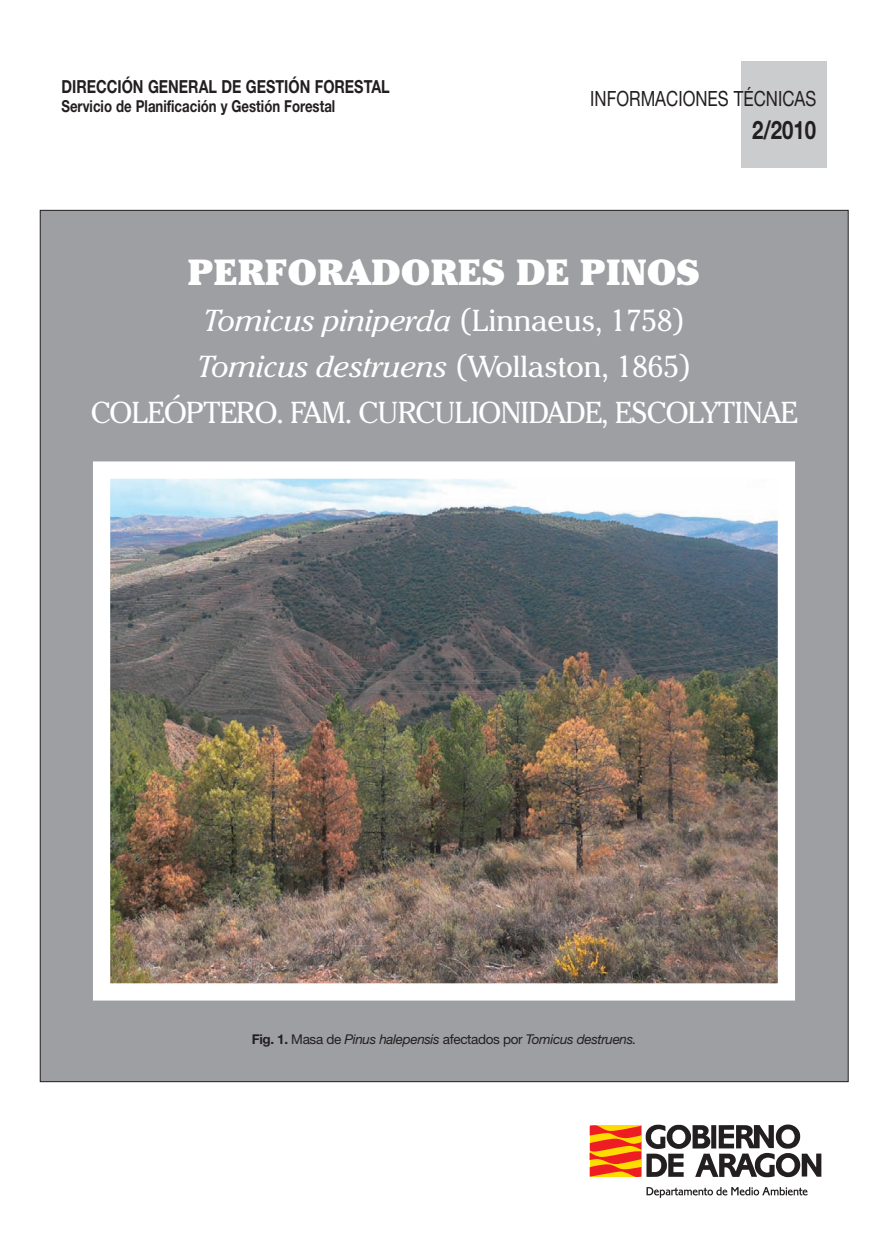
<style>
.page{position:relative;width:888px;height:1258px;background:#fff}
.page>*{position:absolute;margin:0;border:0;box-sizing:border-box;transform-origin:0 0}
.t1{font:900 36px "Cheltenham IT Cby BT";color:#fff}
.t2{font:30px/46px "Cheltenham IT Cby BT";letter-spacing:-.03em;color:#fff;text-align:center}
.t3{font:700 25.5px "Helvetica Neue";color:#231f20;scale:.8 1}
.t4{font:21px "Helvetica Neue";color:#231f20;scale:.8 1}
.t5{font:700 18px "Helvetica Neue";color:#231f20;scale:.8 1}
.t6{font:700 16.5px "Helvetica Neue";color:#231f20;scale:.8 1}
.t7{font:italic 13.5px "Helvetica Neue";letter-spacing:-.025em;color:#231f20}
.s1{font-style:italic}
.s2{font-weight:700;font-style:normal}
.s3{font-style:normal}
</style>
<div class="page">
<div style="left:742px;top:61px;width:85px;height:107px;background:#cbccce"></div>
<div style="left:40px;top:210px;width:808px;height:872px;background:#9e9fa3"></div>
<img style="left:111px;top:479px;width:666px;height:503px">
<div style="left:93px;top:461px;width:702px;height:539px;border:17px solid #fff"></div>
<svg style="left:590px;top:1124px;width:231px;height:74px"></svg>
<p class="t5" style="left:61px;top:75px;width:412px">DIRECCIÓN GENERAL DE GESTIÓN FORESTAL</p>
<p class="t6" style="left:61px;top:96px;width:344px">Servicio de Planificación y Gestión Forestal</p>
<p class="t4" style="left:590px;top:86px;width:284px">INFORMACIONES TÉCNICAS</p>
<p class="t3" style="left:752px;top:114px;width:82px">2/2010</p>
<p class="t1" style="left:188px;top:251px;width:513px">PERFORADORES DE PINOS</p>
<p class="t2" style="left:91px;top:297px;width:708px"><span class="s1">Tomicus piniperda</span> (Linnaeus, 1758)<br><span class="s1">Tomicus destruens</span> (Wollaston, 1865)<br>COLEÓPTERO. FAM. CURCULIONIDADE, ESCOLYTINAE</p>
<p class="t7" style="left:252px;top:1031px;width:386px"><span class="s2">Fig. 1.</span> <span class="s3">Masa de</span> Pinus halepensis <span class="s3">afectados por</span> Tomicus destruens.</p>
</div>
